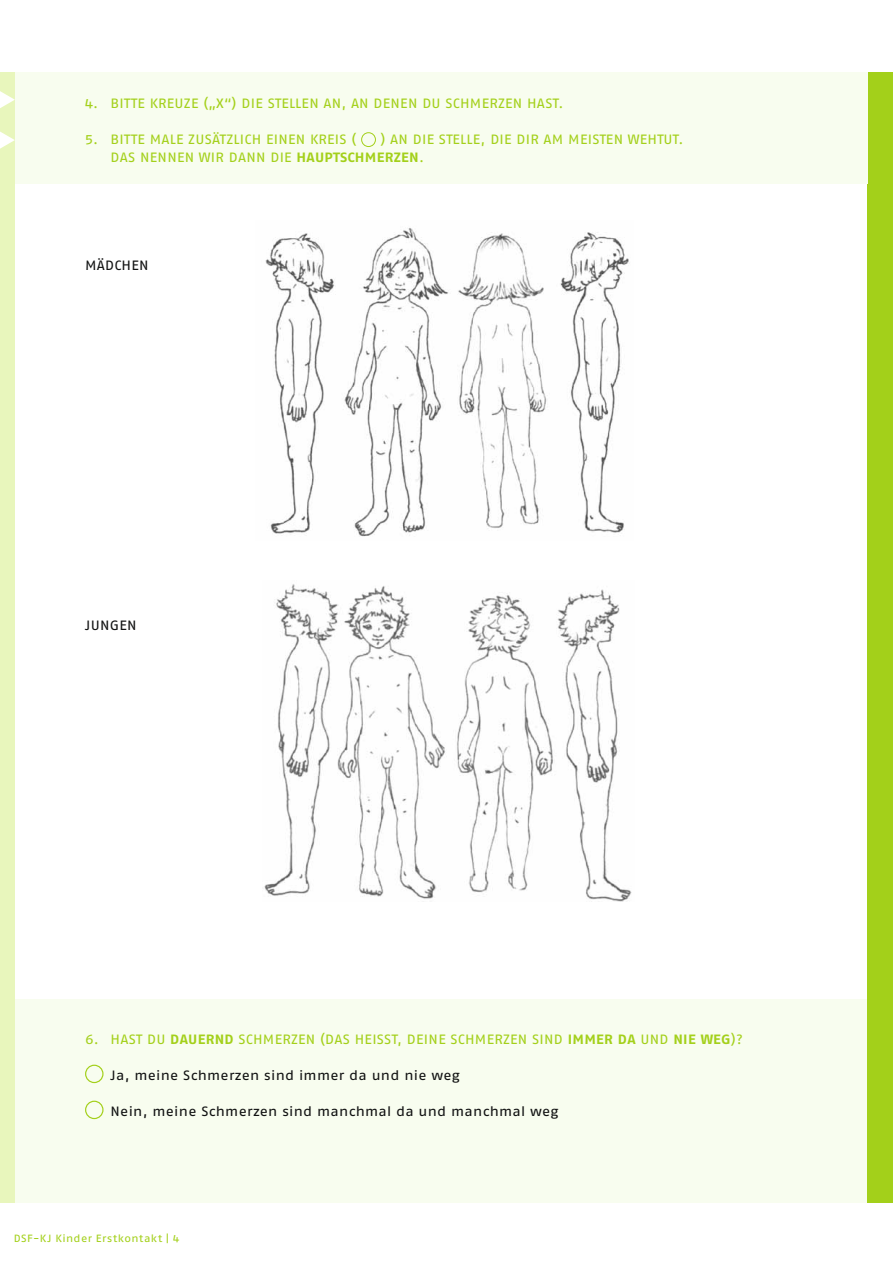
<style>
.page{position:relative;width:893px;height:1263px;background:#fff}
.page>*{position:absolute;margin:0;border:0;box-sizing:border-box;transform-origin:0 0}
.t1{font:13.5px "Fago Ex Regular Lf";letter-spacing:.02em;color:#a3d01a}
.t2{font:13.5px "Fago Ex Regular Lf";letter-spacing:.02em;color:#111212}
.t3{font:13.5px "Fago Ex Bold Lf";color:#a3d01a}
.t4{font:10.5px "Fago Ex Regular Lf";letter-spacing:.04em;color:#a3d01a}
.s1{font-family:"Fago Ex Regular Lf"}
.s2{font-family:"Fago Ex Bold Lf"}
</style>
<div class="page">
<div style="left:0;top:72px;width:15px;height:1131px;background:#e8f6bc"></div>
<div style="left:15px;top:999px;width:852px;height:204px;background:#f8fdef"></div>
<div style="left:867px;top:73px;width:26px;height:1130px;background:#a3d01a"></div>
<svg style="left:0;top:91px;width:15px;height:58px"></svg>
<div style="left:15px;top:72px;width:852px;height:111px;background:#f8fdef"></div>
<div style="left:361px;top:132px;width:15px;height:15px;border:1px solid #a3d01a;border-radius:50%"></div>
<img style="left:264px;top:584px;width:368px;height:318px">
<img style="left:265px;top:228px;width:364px;height:309px">
<div style="left:85px;top:1065px;width:19px;height:18px;border:1px solid #a3d01a;border-radius:50%"></div>
<div style="left:85px;top:1101px;width:19px;height:18px;border:1px solid #a3d01a;border-radius:50%"></div>
<div style="left:880px;top:72px;width:13px;height:36px;background:#a3d01a"></div>
<p class="t1" style="left:85px;top:95px;width:42px">4. BITTE</p>
<p class="t1" style="left:150px;top:95px;width:9px">KREU</p>
<p class="t1" style="left:184px;top:95px;width:66px">ZE („X“) DIE</p>
<p class="t1" style="left:268px;top:95px;width:16px">STELLEN</p>
<p class="t1" style="left:324px;top:95px;width:60px">AN, AN DENEN</p>
<p class="t1" style="left:422px;top:95px;width:48px">DU SCHMER</p>
<p class="t1" style="left:498px;top:95px;width:38px">ZEN HAST</p>
<p class="t1" style="left:558px;top:95px;width:7px">.</p>
<p class="t1" style="left:85px;top:131px;width:42px">5. BITTE</p>
<p class="t1" style="left:150px;top:131px;width:9px">MALE</p>
<p class="t1" style="left:188px;top:131px;width:170px">ZUSÄTZLI CH EIN EN KREIS (</p>
<p class="t1" style="left:381px;top:131px;width:40px">) AN DIE</p>
<p class="t1" style="left:439px;top:131px;width:16px">STELLE</p>
<p class="t1" style="left:481px;top:131px;width:18px">, DIE</p>
<p class="t1" style="left:517px;top:131px;width:8px">DIR</p>
<p class="t1" style="left:544px;top:131px;width:34px">AM MEISTEN</p>
<p class="t1" style="left:628px;top:131px;width:10px">WEHTUT</p>
<p class="t1" style="left:679px;top:131px;width:7px">.</p>
<p class="t1" style="left:85px;top:149px;width:14px">DAS</p>
<p class="t1" style="left:140px;top:149px;width:10px">NENNEN</p>
<p class="t1" style="left:199px;top:149px;width:10px">WIR</p>
<p class="t1" style="left:229px;top:149px;width:10px">DANN</p>
<p class="t1" style="left:270px;top:149px;width:8px">DIE</p>
<p class="t3" style="left:297px;top:149px;width:46px">HAU PTSCHMERZEN</p>
<p class="t1" style="left:419px;top:149px;width:7px">.</p>
<p class="t2" style="left:85px;top:257px;width:65px">MÄDCHEN</p>
<p class="t2" style="left:85px;top:617px;width:53px">JUNGEN</p>
<p class="t1" style="left:85px;top:1031px;width:44px">6. HAST</p>
<p class="t3" style="left:147px;top:1031px;width:34px"><span class="s1">DU</span> DAUERND</p>
<p class="t1" style="left:239px;top:1031px;width:25px">SCHMER</p>
<p class="t1" style="left:291px;top:1031px;width:43px">ZEN (DAS</p>
<p class="t1" style="left:355px;top:1031px;width:70px">HEI SST, DEINE</p>
<p class="t1" style="left:451px;top:1031px;width:25px">SCHMER</p>
<p class="t1" style="left:503px;top:1031px;width:38px">ZEN SIND</p>
<p class="t3" style="left:568px;top:1031px;width:10px">IMMER</p>
<p class="t1" style="left:618px;top:1031px;width:33px"><span class="s2">DA</span> UND</p>
<p class="t3" style="left:673px;top:1031px;width:8px">NIE</p>
<p class="t3" style="left:701px;top:1031px;width:44px">WEG<span class="s1">)?</span></p>
<p class="t2" style="left:111px;top:1067px;width:351px">JA, MEINE SCHMERZEN SIND IMMER DA UND NIE WEG</p>
<p class="t2" style="left:111px;top:1103px;width:449px">NEIN, MEINE SCHMERZEN SIND MANCHMAL DA UND MANCHMAL WEG</p>
<p class="t4" style="left:14px;top:1232px;width:167px">DSF-KJ KINDER ERSTKONTAKT | 4</p>
</div>
